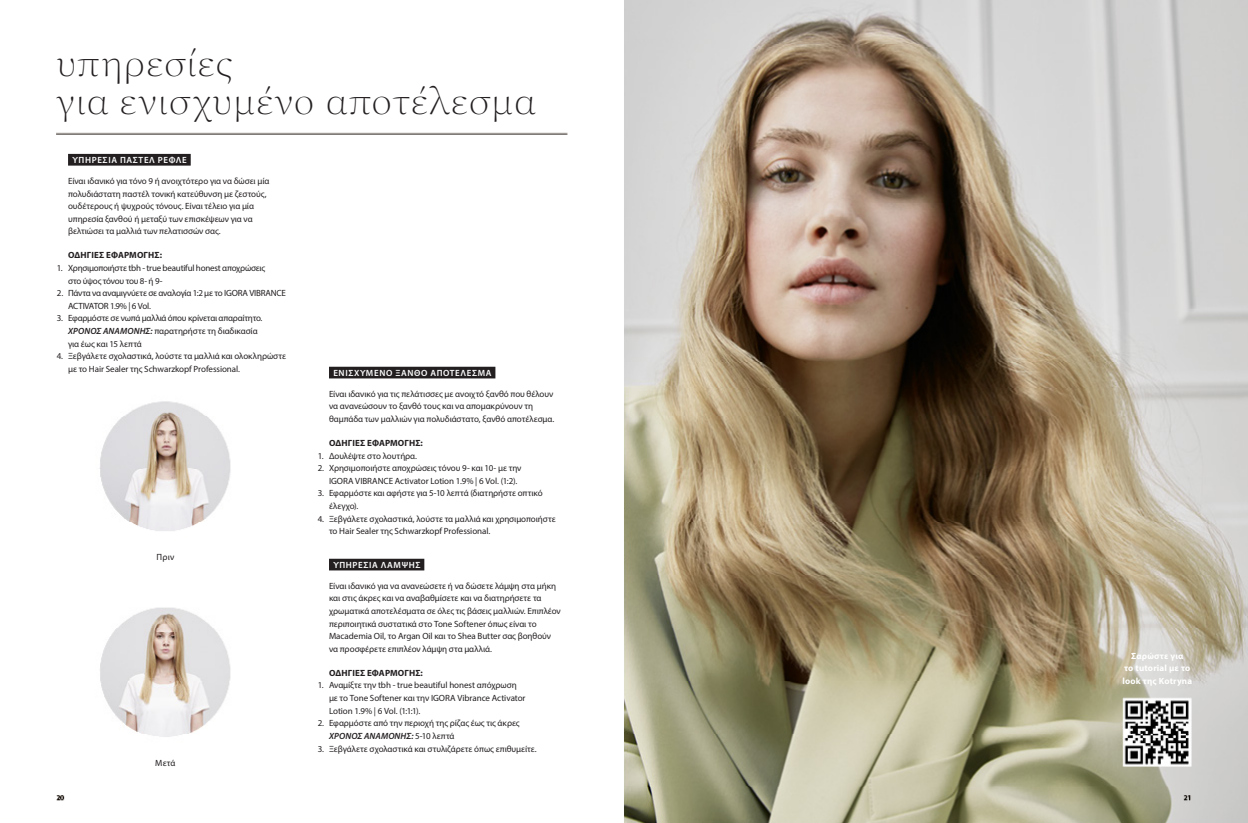
<style>
.page{position:relative;width:1248px;height:823px;background:#fff}
.page>*{position:absolute;margin:0;border:0;box-sizing:border-box;transform-origin:0 0}
.t1{font:300 37.8px/37px "Source Serif 4 Display";letter-spacing:.025em;color:#231f20;scale:1.11 1}
.t2{font:9px/12.6px "Myriad Pro";letter-spacing:-.005em;color:#231f20}
.t3{font:9px/12.6px "Myriad Pro";letter-spacing:-.025em;color:#231f20}
.t4{font:600 9px "Myriad Pro";letter-spacing:.07em;color:#fff}
.t5{font:700 9px "Myriad Pro";letter-spacing:.015em;color:#231f20}
.t6{font:700 9px/12.6px "Myriad Pro";letter-spacing:.02em;color:#fff;text-align:center}
.s1{font-weight:600;font-style:italic}
</style>
<div class="page">
<img style="left:56px;top:0;width:1191px;height:822px">
<div style="left:68px;top:154px;width:123px;height:11px;background:#231f20"></div>
<div style="left:329px;top:366px;width:166px;height:12px;background:#231f20"></div>
<div style="left:329px;top:558px;width:95px;height:12px;background:#231f20"></div>
<h1 class="t1" style="left:57px;top:46px;width:433px">υπηρεσίες<br>για ενισχυμένο αποτέλεσμα</h1>
<p class="t4" style="left:72px;top:154px;width:115px">ΥΠΗΡΕΣΊΑ ΠΑΣΤΈΛ ΡΕΦΛΈ</p>
<p class="t2" style="left:68px;top:174px;width:203px">Είναι ιδανικό για τόνο 9 ή ανοιχτότερο για να δώσει μία πολυδιάστατη παστέλ τονική κατεύθυνση με ζεστούς, ουδέτερους ή ψυχρούς τόνους. Είναι τέλειο για μία υπηρεσία ξανθού ή μεταξύ των επισκέψεων για να βελτιώσει τα μαλλιά των πελατισσών σας.</p>
<p class="t5" style="left:68px;top:249px;width:95px">ΟΔΗΓΙΕΣ ΕΦΑΡΜΟΓΗΣ:</p>
<p class="t3" style="left:68px;top:261px;width:198px;text-indent:-11px">1. Χρησιμοποιήστε tbh - true beautiful honest αποχρώσεις στο ύψος τόνου του 8- ή 9-</p>
<p class="t3" style="left:68px;top:286px;width:219px;text-indent:-11px">2. Πάντα να αναμιγνύετε σε αναλογία 1:2 με το IGORA VIBRANCE<br>ACTIVATOR 1.9% | 6 Vol.</p>
<p class="t2" style="left:68px;top:312px;width:196px;text-indent:-11px">3. Εφαρμόστε σε νωπά μαλλιά όπου κρίνεται απαραίτητο.<br><span class="s1">ΧΡΟΝΟΣ ΑΝΑΜΟΝΗΣ:</span> παρατηρήστε τη διαδικασία για έως και 15 λεπτά</p>
<p class="t2" style="left:68px;top:349px;width:220px;text-indent:-11px">4. Ξεβγάλετε σχολαστικά, λούστε τα μαλλιά και ολοκληρώστε με το Hair Sealer της Schwarzkopf Professional.</p>
<p class="t2" style="left:157px;top:550px;width:19px">Πριν</p>
<p class="t2" style="left:155px;top:756px;width:22px">Μετά</p>
<p class="t4" style="left:333px;top:367px;width:160px">ΕΝΙΣΧΥΜΕΝΟ ΞΑΝΘΟ ΑΠΟΤΕΛΕΣΜΑ</p>
<p class="t2" style="left:329px;top:387px;width:227px">Είναι ιδανικό για τις πελάτισσες με ανοιχτό ξανθό που θέλουν να ανανεώσουν το ξανθό τους και να απομακρύνουν τη θαμπάδα των μαλλιών για πολυδιάστατο, ξανθό αποτέλεσμα.</p>
<p class="t5" style="left:329px;top:437px;width:95px">ΟΔΗΓΙΕΣ ΕΦΑΡΜΟΓΗΣ:</p>
<p class="t2" style="left:317px;top:449px;width:101px">1. Δουλέψτε στο λουτήρα.</p>
<p class="t2" style="left:329px;top:461px;width:194px;text-indent:-11px">2. Χρησιμοποιήστε αποχρώσεις τόνου 9- και 10- με την<br>IGORA VIBRANCE Activator Lotion 1.9% | 6 Vol. (1:2).</p>
<p class="t2" style="left:329px;top:486px;width:215px;text-indent:-11px">3. Εφαρμόστε και αφήστε για 5-10 λεπτά (διατηρήστε οπτικό έλεγχο).</p>
<p class="t2" style="left:329px;top:512px;width:228px;text-indent:-11px">4. Ξεβγάλετε σχολαστικά, λούστε τα μαλλιά και χρησιμοποιήστε το Hair Sealer της Schwarzkopf Professional.</p>
<p class="t4" style="left:333px;top:558px;width:89px">ΥΠΗΡΕΣΙΑ ΛΑΜΨΗΣ</p>
<p class="t2" style="left:329px;top:579px;width:233px">Είναι ιδανικό για να ανανεώσετε ή να δώσετε λάμψη στα μήκη και στις άκρες και να αναβαθμίσετε και να διατηρήσετε τα χρωματικά αποτελέσματα σε όλες τις βάσεις μαλλιών. Επιπλέον περιποιητικά συστατικά στο Tone Softener όπως είναι το Macademia Oil, το Argan Oil και το Shea Butter σας βοηθούν να προσφέρετε επιπλέον λάμψη στα μαλλιά.</p>
<p class="t5" style="left:329px;top:666px;width:95px">ΟΔΗΓΙΕΣ ΕΦΑΡΜΟΓΗΣ:</p>
<p class="t2" style="left:329px;top:678px;width:198px;text-indent:-11px">1. Αναμίξτε την tbh - true beautiful honest απόχρωση με το Tone Softener και την IGORA Vibrance Activator<br>Lotion 1.9% | 6 Vol. (1:1:1).</p>
<p class="t2" style="left:329px;top:716px;width:192px;text-indent:-11px">2. Εφαρμόστε από την περιοχή της ρίζας έως τις άκρες<br><span class="s1">ΧΡΟΝΟΣ ΑΝΑΜΟΝΗΣ:</span> 5-10 λεπτά</p>
<p class="t2" style="left:317px;top:741px;width:220px">3. Ξεβγάλετε σχολαστικά και στυλιζάρετε όπως επιθυμείτε.</p>
<p class="t6" style="left:1122px;top:648px;width:71px">Σαρώστε για<br>το tutorial με το look της Kotryna</p>
</div>
